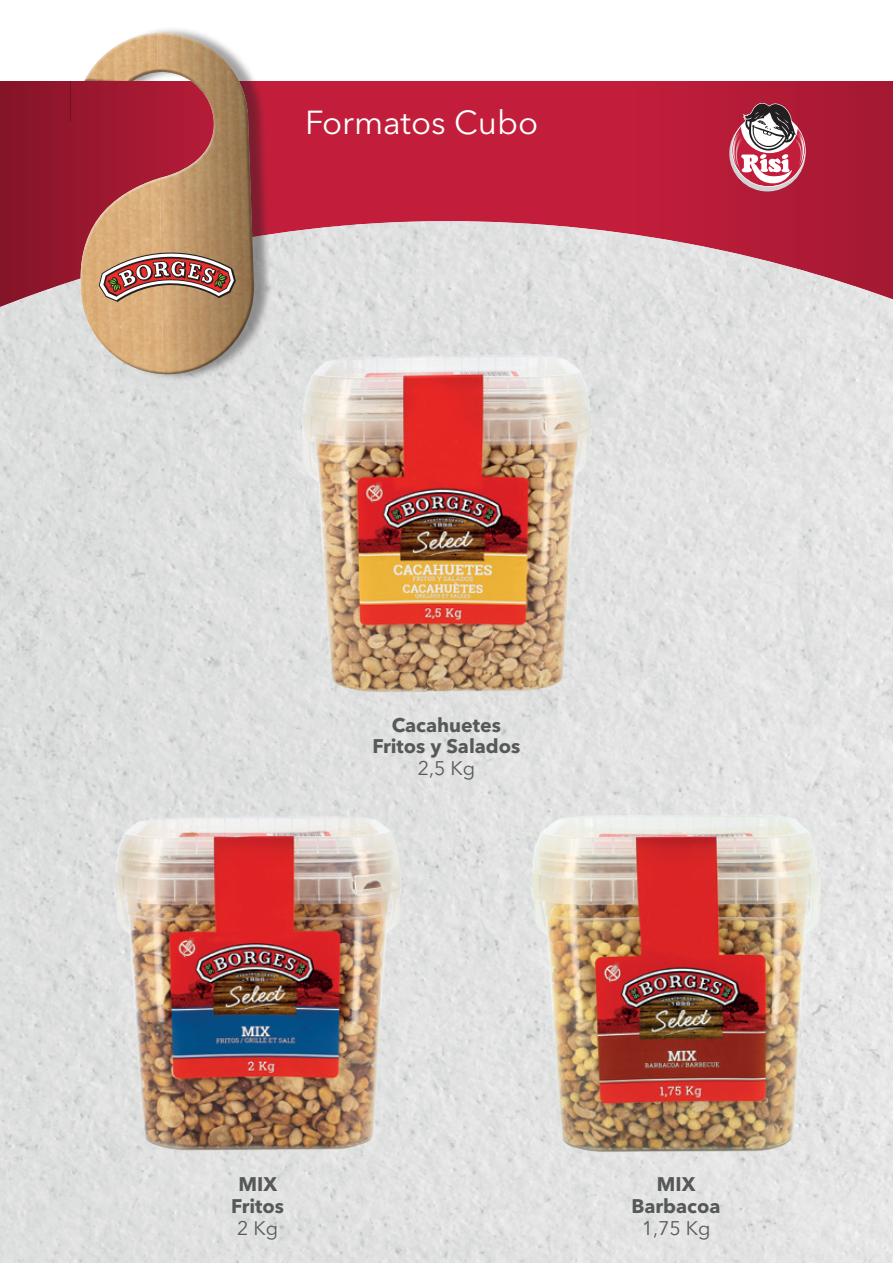
<style>
.page{position:relative;width:893px;height:1263px;background:#fff}
.page>*{position:absolute;margin:0;border:0;box-sizing:border-box;transform-origin:0 0}
.t1{font:33px "Avenir Next LT Pro";color:#fff}
.t2{font:700 19.65px/21.8px "Avenir Next LT Pro";color:#57585a;text-align:center}
.t3{font:19.65px "Avenir Next LT Pro";color:#57585a}
</style>
<div class="page">
<div style="left:0;top:81px;width:893px;height:1182px;background:#c21e3c"></div>
<div style="left:632px;top:81px;width:261px;height:423px;background:linear-gradient(to right,#c21e3c,#a31932)"></div>
<div style="left:0;top:81px;width:262px;height:423px;background:#8c152b"></div>
<img style="left:0;top:221px;width:893px;height:1042px">
<div style="left:84px;top:26px;width:188px;height:355px;background:#231f20;opacity:.42"></div>
<svg style="left:69px;top:29px;width:189px;height:303px"></svg>
<svg style="left:70px;top:58px;width:188px;height:322px;background:#b87c69"></svg>
<div style="left:71px;top:81px;width:75px;height:40px;background:#9d1830"></div>
<svg style="left:729px;top:115px;width:76px;height:76px"></svg>
<svg style="left:732px;top:101px;width:73px;height:86px"></svg>
<svg style="left:99px;top:252px;width:137px;height:50px;background:#b2826e"></svg>
<img style="left:297px;top:351px;width:299px;height:343px">
<img style="left:526px;top:810px;width:300px;height:344px">
<img style="left:108px;top:810px;width:300px;height:344px">
<h1 class="t1" style="left:305px;top:103px;width:235px">Formatos Cubo</h1>
<p class="t2" style="left:373px;top:714px;width:149px">Cacahuetes<br>Fritos y Salados</p>
<p class="t3" style="left:418px;top:756px;width:59px">2,5 Kg</p>
<p class="t2" style="left:231px;top:1173px;width:54px">MIX<br>Fritos</p>
<p class="t3" style="left:237px;top:1216px;width:42px">2 Kg</p>
<p class="t2" style="left:631px;top:1173px;width:91px">MIX<br>Barbacoa</p>
<p class="t3" style="left:642px;top:1216px;width:70px">1,75 Kg</p>
</div>
